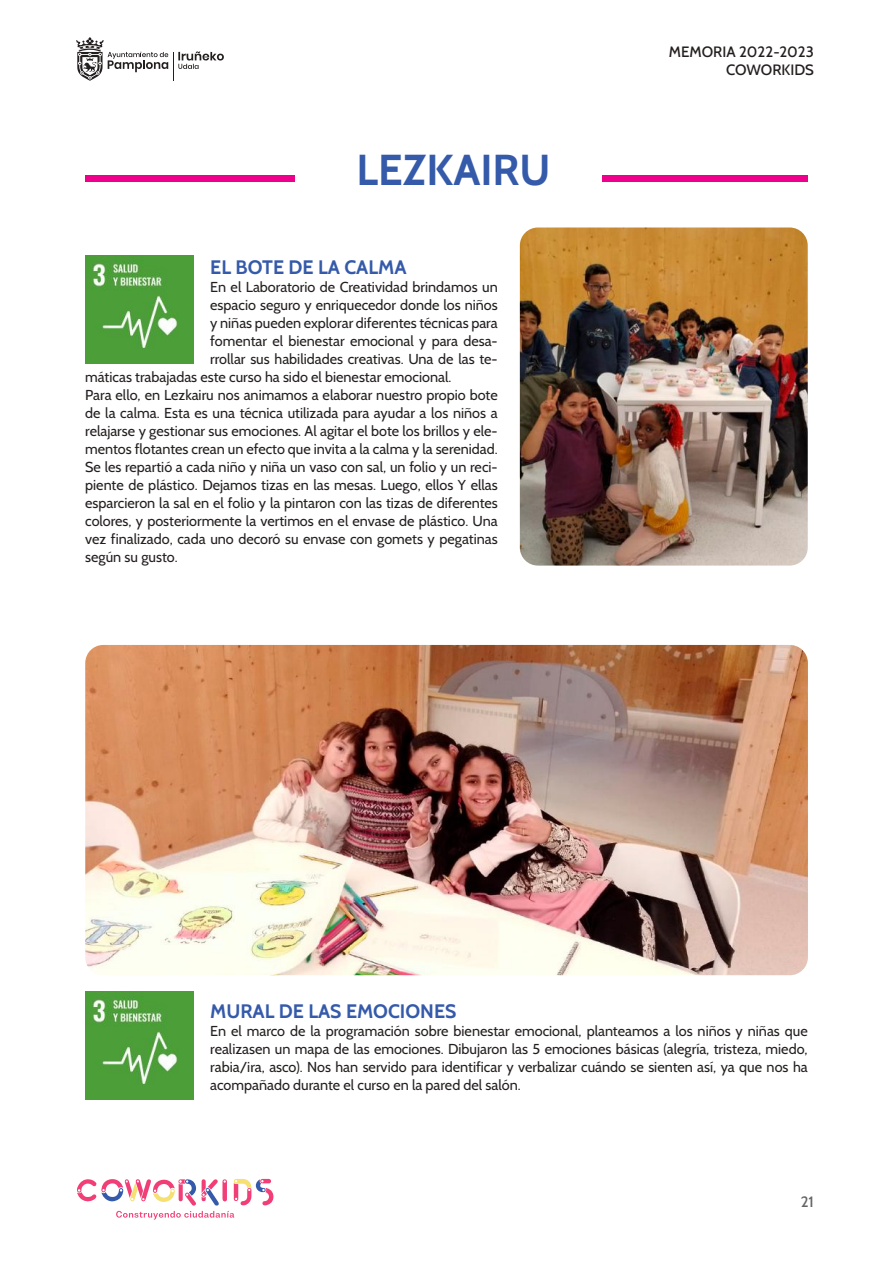
<style>
.page{position:relative;width:893px;height:1263px;background:#fff}
.page>*{position:absolute;margin:0;border:0;box-sizing:border-box;transform-origin:0 0}
.t1{font:700 43.2px "Cabin";color:#355aaa}
.t2{font:700 19.5px "Cabin";color:#355aaa}
.t3{font:500 15px/18px "Cabin";color:#241f1f;text-align:right}
.t4{font:500 15px "Cabin";color:#656365}
.t5{font:14.4px/18px "Cabin";color:#241f1f;text-align:justify}
</style>
<div class="page">
<svg style="left:77px;top:1178px;width:196px;height:41px"></svg>
<svg style="left:76px;top:37px;width:148px;height:44px"></svg>
<div style="left:85px;top:176px;width:210px;height:6px;background:#ee008c"></div>
<div style="left:602px;top:176px;width:206px;height:6px;background:#ee008c"></div>
<img style="left:85px;top:255px;width:108px;height:108px">
<img style="left:85px;top:991px;width:108px;height:108px">
<img style="left:520px;top:227px;width:288px;height:339px">
<img style="left:85px;top:645px;width:723px;height:330px">
<h1 class="t1" style="left:357px;top:144px;width:196px">LEZKAIRU</h1>
<h2 class="t2" style="left:210px;top:255px;width:198px">EL BOTE DE LA CALMA</h2>
<p class="t5" style="left:210px;top:278px;width:289px">En el Laboratorio de Creatividad brindamos un</p>
<p class="t5" style="left:210px;top:296px;width:289px">espacio seguro y enriquecedor donde los niños</p>
<p class="t5" style="left:210px;top:314px;width:289px">y niñas pueden explorar diferentes técnicas para</p>
<p class="t5" style="left:210px;top:332px;width:289px">fomentar el bienestar emocional y para desa-</p>
<p class="t5" style="left:210px;top:350px;width:289px">rrollar sus habilidades creativas. Una de las te-</p>
<p class="t5" style="left:85px;top:368px;width:368px">máticas trabajadas este curso ha sido el bienestar emocional.</p>
<p class="t5" style="left:85px;top:386px;width:414px">Para ello, en Lezkairu nos animamos a elaborar nuestro propio bote</p>
<p class="t5" style="left:85px;top:404px;width:414px">de la calma. Esta es una técnica utilizada para ayudar a los niños a</p>
<p class="t5" style="left:85px;top:422px;width:414px">relajarse y gestionar sus emociones. Al agitar el bote los brillos y ele-</p>
<p class="t5" style="left:85px;top:440px;width:414px">mentos flotantes crean un efecto que invita a la calma y la serenidad.</p>
<p class="t5" style="left:85px;top:458px;width:414px">Se les repartió a cada niño y niña un vaso con sal, un folio y un reci-</p>
<p class="t5" style="left:85px;top:476px;width:414px">piente de plástico. Dejamos tizas en las mesas. Luego, ellos Y ellas</p>
<p class="t5" style="left:85px;top:494px;width:414px">esparcieron la sal en el folio y la pintaron con las tizas de diferentes</p>
<p class="t5" style="left:85px;top:512px;width:414px">colores, y posteriormente la vertimos en el envase de plástico. Una</p>
<p class="t5" style="left:85px;top:530px;width:414px">vez finalizado, cada uno decoró su envase con gomets y pegatinas</p>
<p class="t5" style="left:85px;top:548px;width:94px">según su gusto.</p>
<p class="t3" style="left:669px;top:42px;width:147px">MEMORIA 2022-2023<br>COWORKIDS</p>
<h2 class="t2" style="left:210px;top:999px;width:248px">MURAL DE LAS EMOCIONES</h2>
<p class="t5" style="left:210px;top:1021px;width:599px">En el marco de la programación sobre bienestar emocional, planteamos a los niños y niñas que realizasen un mapa de las emociones. Dibujaron las 5 emociones básicas (alegría, tristeza, miedo, rabia/ira, asco). Nos han servido para identificar y verbalizar cuándo se sienten así, ya que nos ha acompañado durante el curso en la pared del salón.</p>
<p class="t4" style="left:801px;top:1192px;width:15px">21</p>
</div>
